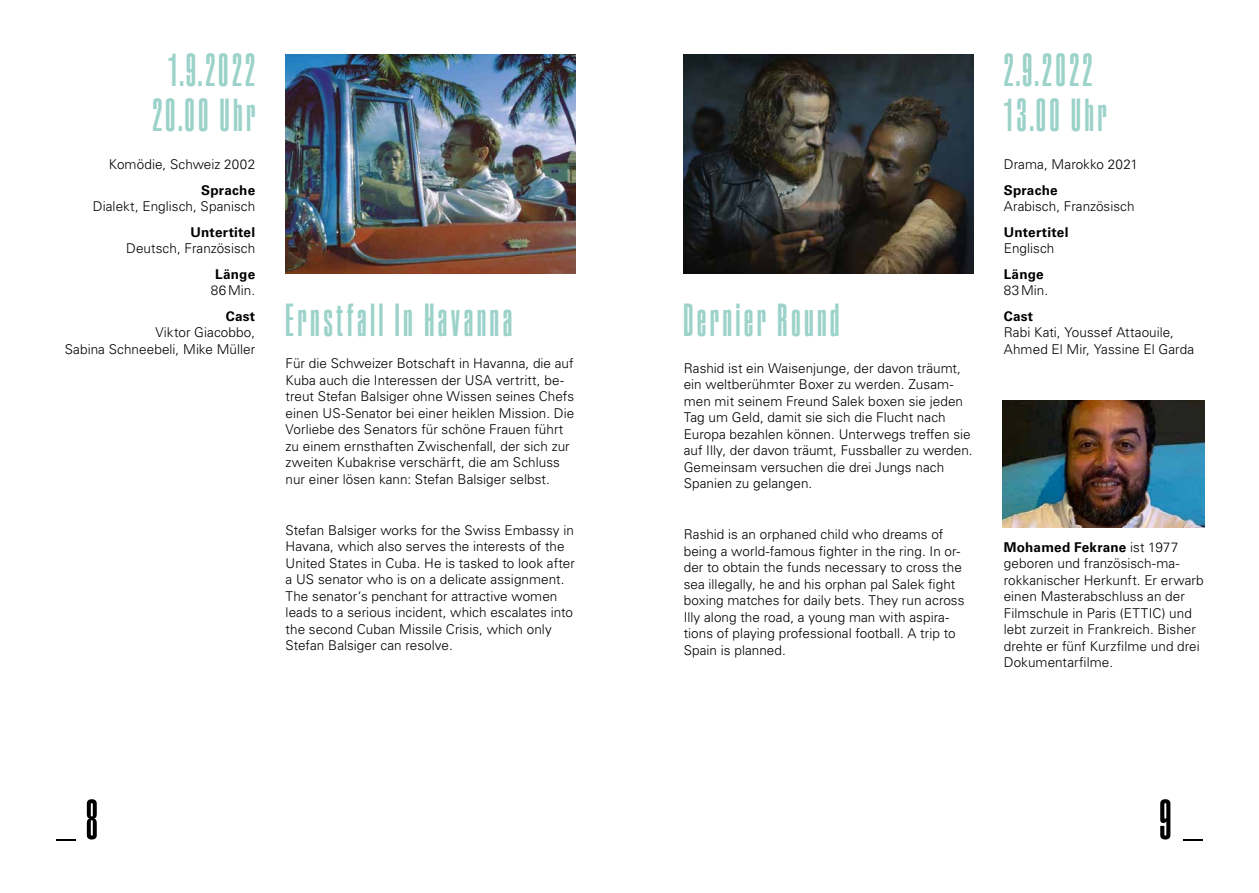
<style>
.page{position:relative;width:1259px;height:893px;background:#fff}
.page>*{position:absolute;margin:0;border:0;box-sizing:border-box;transform-origin:0 0}
.t1{font:800 54.45px "ES Nein";color:#000}
.t2{font:800 45px/45px "ES Nein";letter-spacing:.085em;color:#9bd2c9;text-align:center}
.t3{font:300 13.5px/16.5px "Univers LT Pro 45";letter-spacing:.005em;color:#000}
.t4{font:700 13.5px "Univers LT Pro 65";letter-spacing:.015em;color:#000}
.s1{font-family:"Univers LT Pro 45";font-weight:300}
</style>
<div class="page">
<img style="left:286px;top:54px;width:289px;height:220px">
<img style="left:683px;top:54px;width:290px;height:220px">
<img style="left:1002px;top:400px;width:203px;height:128px">
<h2 class="t2" style="left:152px;top:48px;width:104px">1.9.2022<br>20.00 Uhr</h2>
<p class="t3" style="left:109px;top:156px;width:148px">Komödie, Schweiz 2002</p>
<p class="t4" style="left:201px;top:180px;width:55px">Sprache</p>
<p class="t3" style="left:93px;top:198px;width:164px">Dialekt, Englisch, Spanisch</p>
<p class="t4" style="left:190px;top:222px;width:66px">Untertitel</p>
<p class="t3" style="left:126px;top:240px;width:130px">Deutsch, Französisch</p>
<p class="t4" style="left:215px;top:264px;width:41px">Länge</p>
<p class="t3" style="left:211px;top:282px;width:46px">86Min.</p>
<p class="t4" style="left:226px;top:306px;width:31px">Cast</p>
<p class="t3" style="left:65px;top:324px;width:192px;text-align:right">Viktor Giacobbo,<br>Sabina Schneebeli, Mike Müller</p>
<h2 class="t2" style="left:286px;top:298px;width:228px">Ernstfall In Havanna</h2>
<p class="t3" style="left:286px;top:355px;width:290px">Für die Schweizer Botschaft in Havanna, die auf Kuba auch die Interessen der USA vertritt, be&shy;treut Stefan Balsiger ohne Wissen seines Chefs einen US-Senator bei einer heiklen Mission. Die Vorliebe des Senators für schöne Frauen führt zu einem ernsthaften Zwischenfall, der sich zur zweiten Kubakrise verschärft, die am Schluss nur einer lösen kann: Stefan Balsiger selbst.</p>
<p class="t3" style="left:286px;top:522px;width:291px">Stefan Balsiger works for the Swiss Embassy in Havana, which also serves the interests of the United States in Cuba. He is tasked to look after a US senator who is on a delicate assignment.<br>The senator‘s penchant for attractive women leads to a serious incident, which escalates into the second Cuban Missile Crisis, which only Stefan Balsiger can resolve.</p>
<h2 class="t2" style="left:683px;top:298px;width:157px">Dernier Round</h2>
<p class="t3" style="left:684px;top:359px;width:290px">Rashid ist ein Waisenjunge, der davon träumt, ein weltberühmter Boxer zu werden. Zusam&shy;men mit seinem Freund Salek boxen sie jeden Tag um Geld, damit sie sich die Flucht nach Europa bezahlen können. Unterwegs treffen sie auf Illy, der davon träumt, Fussballer zu werden.<br>Gemeinsam versuchen die drei Jungs nach Spanien zu gelangen.</p>
<p class="t3" style="left:684px;top:526px;width:282px">Rashid is an orphaned child who dreams of being a world-famous fighter in the ring. In or&shy;der to obtain the funds necessary to cross the sea illegally, he and his orphan pal Salek fight boxing matches for daily bets. They run across Illy along the road, a young man with aspira&shy;tions of playing professional football. A trip to Spain is planned.</p>
<h2 class="t2" style="left:1003px;top:48px;width:104px;text-align:left">2.9.2022<br>13.00 Uhr</h2>
<p class="t3" style="left:1003px;top:156px;width:136px">Drama, Marokko 2021</p>
<p class="t4" style="left:1003px;top:180px;width:55px">Sprache</p>
<p class="t3" style="left:1003px;top:198px;width:132px">Arabisch, Französisch</p>
<p class="t4" style="left:1003px;top:222px;width:66px">Untertitel</p>
<p class="t3" style="left:1003px;top:240px;width:52px">Englisch</p>
<p class="t4" style="left:1003px;top:264px;width:41px">Länge</p>
<p class="t3" style="left:1003px;top:282px;width:46px">83Min.</p>
<p class="t4" style="left:1003px;top:306px;width:31px">Cast</p>
<p class="t3" style="left:1003px;top:324px;width:192px">Rabi Kati, Youssef Attaouile,<br>Ahmed El Mir, Yassine El Garda</p>
<p class="t4" style="left:1003px;top:538px;width:176px">Mohamed Fekrane <span class="s1">ist 1977</span></p>
<p class="t3" style="left:1003px;top:555px;width:201px">geboren und französisch-ma&shy;rokkanischer Herkunft. Er erwarb einen Masterabschluss an der<br>Filmschule in Paris (ETTIC) und lebt zurzeit in Frankreich. Bisher drehte er fünf Kurzfilme und drei<br>Dokumentarfilme.</p>
<h1 class="t1" style="left:54px;top:791px;width:45px">_8</h1>
<h1 class="t1" style="left:1159px;top:791px;width:47px">9_</h1>
</div>
